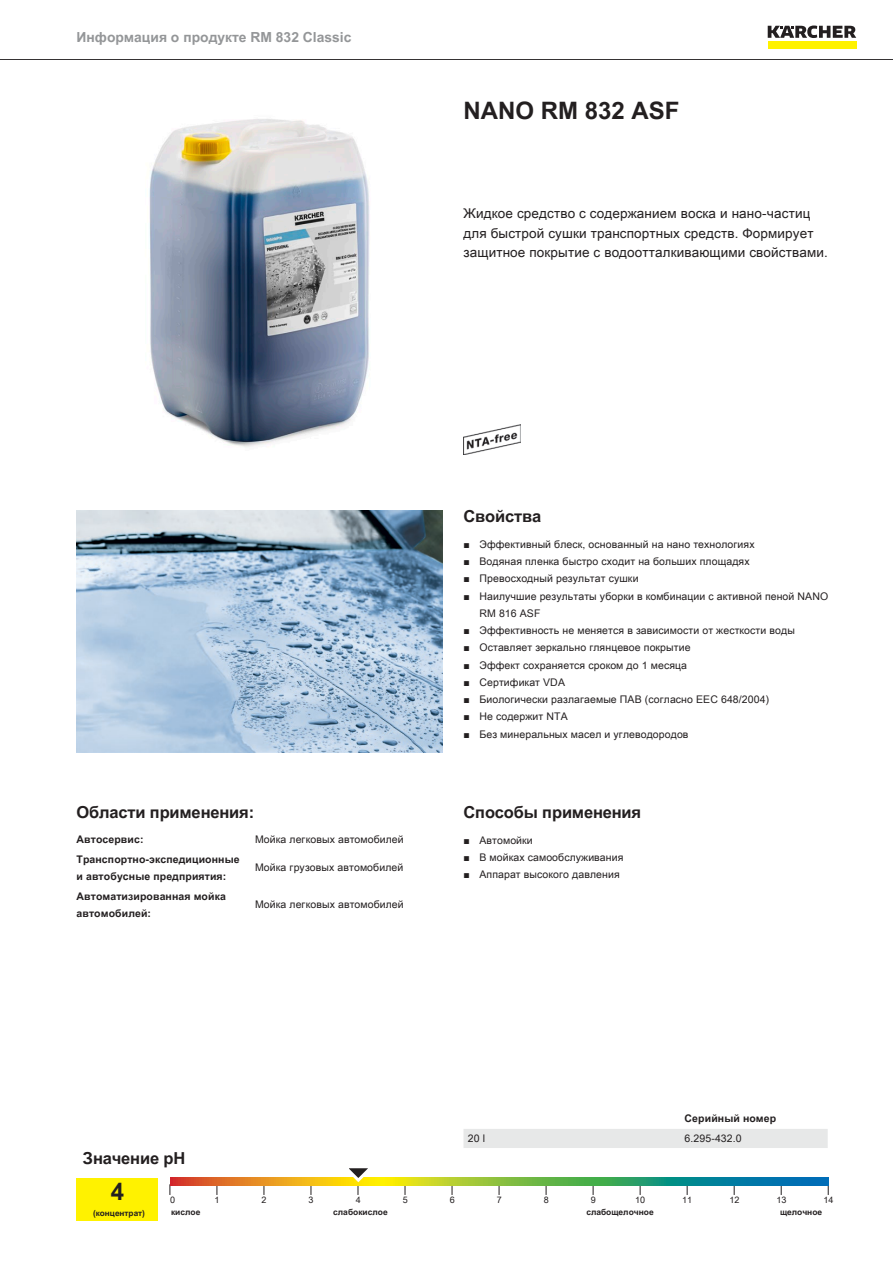
<style>
.page{position:relative;width:893px;height:1263px;background:#fff}
.page>*{position:absolute;margin:0;border:0;box-sizing:border-box;transform-origin:0 0}
.t1{font:700 24px "Arial Unicode MS";color:#231f20}
.t2{font:700 16.5px "Arial Unicode MS";letter-spacing:-.01em;color:#231f20}
.t3{font:700 13.8px "Arial Unicode MS";color:#949698}
.t4{font:13.5px/19.5px "Arial Unicode MS";letter-spacing:.01em;color:#231f20}
.t5{font:10.5px/17.2px "Arial Unicode MS";letter-spacing:.01em;color:#231f20}
.t6{font:700 10.5px/17.2px "Arial Unicode MS";letter-spacing:.01em;color:#231f20}
.t7{font:9px "Arial Unicode MS";color:#231f20}
.t8{font:700 8.4px "Arial Unicode MS";color:#231f20}
.t9{font:700 8.25px "Arial Unicode MS";color:#231f20}
.s1{font-family:"Arial"}
</style>
<div class="page">
<hr style="left:0;top:59px;width:893px;height:1px;background:#231f20">
<div style="left:768px;top:42px;width:88px;height:7px;background:#fff200"></div>
<svg style="left:768px;top:26px;width:88px;height:12px"></svg>
<img style="left:149px;top:119px;width:221px;height:328px">
<img style="left:463px;top:424px;width:57px;height:30px">
<img style="left:77px;top:510px;width:365px;height:243px">
<div style="left:77px;top:1178px;width:81px;height:42px;background:#fff200"></div>
<svg style="left:170px;top:1178px;width:658px;height:8px;background:#7a9d50"></svg>
<svg style="left:341px;top:1168px;width:38px;height:27px"></svg>
<div style="left:463px;top:1129px;width:365px;height:19px;background:#e7e8e8"></div>
<h3 class="t3" style="left:77px;top:27px;width:276px">Информация о продукте RM 832 Classic</h3>
<h1 class="t1" style="left:463px;top:93px;width:218px">NANO RM 832 ASF</h1>
<p class="t4" style="left:463px;top:203px;width:366px">Жидкое средство с содержанием воска и нано-частиц для быстрой сушки транспортных средств. Формирует защитное покрытие с водоотталкивающими свойствами.</p>
<h2 class="t2" style="left:77px;top:800px;width:179px">Области применения:</h2>
<p class="t6" style="left:77px;top:831px;width:68px">Автосервис:</p>
<p class="t5" style="left:255px;top:831px;width:150px">Мойка легковых автомобилей</p>
<p class="t6" style="left:77px;top:851px;width:165px">Транспортно-экспедиционные и автобусные предприятия:</p>
<p class="t5" style="left:255px;top:859px;width:150px">Мойка грузовых автомобилей</p>
<p class="t6" style="left:77px;top:887px;width:151px">Автоматизированная мойка автомобилей:</p>
<p class="t5" style="left:255px;top:896px;width:150px">Мойка легковых автомобилей</p>
<h2 class="t2" style="left:463px;top:504px;width:79px">Свойства</h2>
<p class="t5" style="left:463px;top:535px;width:293px"><span class="s1">■</span> Эффективный блеск, основанный на нано технологиях</p>
<p class="t5" style="left:463px;top:553px;width:288px"><span class="s1">■</span> Водяная пленка быстро сходит на больших площадях</p>
<p class="t5" style="left:463px;top:570px;width:177px"><span class="s1">■</span> Превосходный результат сушки</p>
<p class="t5" style="left:479px;top:587px;width:350px;text-indent:-16px"><span class="s1">■</span> Наилучшие результаты уборки в комбинации с активной пеной NANO<br>RM 816 ASF</p>
<p class="t5" style="left:463px;top:622px;width:333px"><span class="s1">■</span> Эффективность не меняется в зависимости от жесткости воды</p>
<p class="t5" style="left:463px;top:639px;width:229px"><span class="s1">■</span> Оставляет зеркально глянцевое покрытие</p>
<p class="t5" style="left:463px;top:656px;width:225px"><span class="s1">■</span> Эффект сохраняется сроком до 1 месяца</p>
<p class="t5" style="left:463px;top:673px;width:103px"><span class="s1">■</span> Сертификат VDA</p>
<p class="t5" style="left:463px;top:691px;width:307px"><span class="s1">■</span> Биологически разлагаемые ПАВ (согласно EEC 648/2004)</p>
<p class="t5" style="left:463px;top:708px;width:106px"><span class="s1">■</span> Не содержит NTA</p>
<p class="t5" style="left:463px;top:725px;width:226px"><span class="s1">■</span> Без минеральных масел и углеводородов</p>
<h2 class="t2" style="left:463px;top:800px;width:179px">Способы применения</h2>
<p class="t5" style="left:463px;top:831px;width:71px"><span class="s1">■</span> Автомойки</p>
<p class="t5" style="left:463px;top:848px;width:161px"><span class="s1">■</span> В мойках самообслуживания</p>
<p class="t5" style="left:463px;top:866px;width:158px"><span class="s1">■</span> Аппарат высокого давления</p>
<p class="t6" style="left:685px;top:1110px;width:93px">Серийный номер</p>
<p class="t5" style="left:468px;top:1129px;width:19px">20 l</p>
<p class="t5" style="left:685px;top:1129px;width:59px">6.295-432.0</p>
<h2 class="t2" style="left:83px;top:1146px;width:104px">Значение pH</h2>
<h1 class="t1" style="left:111px;top:1174px;width:15px">4</h1>
<p class="t7" style="left:170px;top:1193px;width:7px">0</p>
<p class="t7" style="left:215px;top:1193px;width:7px">1</p>
<p class="t7" style="left:262px;top:1193px;width:7px">2</p>
<p class="t7" style="left:309px;top:1193px;width:7px">3</p>
<p class="t7" style="left:356px;top:1193px;width:7px">4</p>
<p class="t7" style="left:403px;top:1193px;width:7px">5</p>
<p class="t7" style="left:450px;top:1193px;width:7px">6</p>
<p class="t7" style="left:497px;top:1193px;width:7px">7</p>
<p class="t7" style="left:544px;top:1193px;width:7px">8</p>
<p class="t7" style="left:591px;top:1193px;width:7px">9</p>
<p class="t7" style="left:635px;top:1193px;width:12px">10</p>
<p class="t7" style="left:682px;top:1193px;width:12px">11</p>
<p class="t7" style="left:729px;top:1193px;width:12px">12</p>
<p class="t7" style="left:776px;top:1193px;width:12px">13</p>
<p class="t7" style="left:823px;top:1193px;width:12px">14</p>
<p class="t9" style="left:93px;top:1207px;width:53px">(концентрат)</p>
<p class="t8" style="left:171px;top:1206px;width:31px">кислое</p>
<p class="t8" style="left:333px;top:1206px;width:56px">слабокислое</p>
<p class="t8" style="left:586px;top:1206px;width:69px">слабощелочное</p>
<p class="t8" style="left:780px;top:1206px;width:44px">щелочное</p>
</div>
